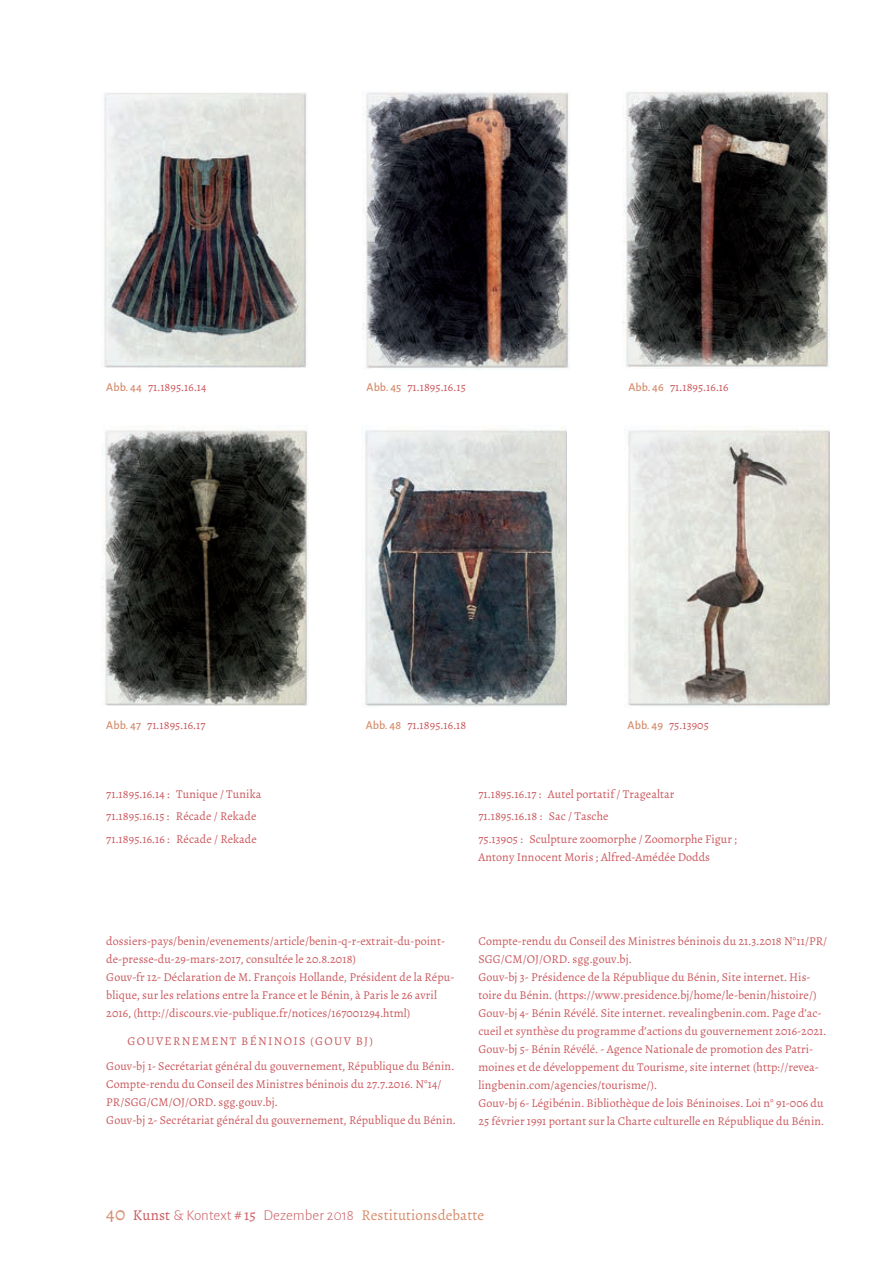
<style>
.page{position:relative;width:893px;height:1263px;background:#fff}
.page>*{position:absolute;margin:0;border:0;box-sizing:border-box;transform-origin:0 0}
.t1{font:300 15px "Alegreya Sans";letter-spacing:.005em;color:#ca585d}
.t2{font:12px/18px "Alegreya";letter-spacing:.005em;color:#ca585d}
.t3{font:12px "Alegreya SC";letter-spacing:.11em;color:#ca585d}
.s1{font-family:"Alegreya Sans";font-weight:500;color:#d68d6d}
.s2{font-family:"Alegreya";font-weight:400;font-size:19.5px;color:#d68d6d}
.s3{font-family:"Alegreya";font-weight:400}
.s4{font-family:"Alegreya";font-weight:400;color:#d68d6d}
</style>
<div class="page">
<img style="left:104px;top:93px;width:204px;height:275px">
<img style="left:365px;top:427px;width:202px;height:280px">
<img style="left:628px;top:430px;width:201px;height:277px">
<img style="left:101px;top:426px;width:208px;height:280px">
<img style="left:362px;top:92px;width:208px;height:277px">
<img style="left:622px;top:90px;width:208px;height:277px">
<p class="t2" style="left:106px;top:378px;width:102px"><span class="s1">Abb. 44</span> 71.1895.16.14</p>
<p class="t2" style="left:367px;top:378px;width:101px"><span class="s1">Abb. 45</span> 71.1895.16.15</p>
<p class="t2" style="left:628px;top:378px;width:102px"><span class="s1">Abb. 46</span> 71.1895.16.16</p>
<p class="t2" style="left:106px;top:716px;width:101px"><span class="s1">Abb. 47</span> 71.1895.16.17</p>
<p class="t2" style="left:106px;top:783px;width:157px;line-height:22.5px">71.1895.16.14 : Tunique / Tunika<br>71.1895.16.15 : Récade / Rekade<br>71.1895.16.16 : Récade / Rekade</p>
<p class="t2" style="left:366px;top:716px;width:102px"><span class="s1">Abb. 48</span> 71.1895.16.18</p>
<p class="t2" style="left:628px;top:716px;width:83px"><span class="s1">Abb. 49</span> 75.13905</p>
<p class="t2" style="left:478px;top:783px;width:260px;line-height:22.5px">71.1895.16.17 : Autel portatif / Tragealtar<br>71.1895.16.18 : Sac / Tasche<br>75.13905 : Sculpture zoomorphe / Zoomorphe Figur ;</p>
<p class="t2" style="left:478px;top:848px;width:233px">Antony Innocent Moris ; Alfred-Amédée Dodds</p>
<p class="t2" style="left:106px;top:932px;width:349px">dossiers-pays/benin/evenements/article/benin-q-r-extrait-du-point&shy;de-presse-du-29-mars-2017, consultée le 20.8.2018)<br>Gouv-fr 12- Déclaration de M. François Hollande, Président de la Répu&shy;blique, sur les relations entre la France et le Bénin, à Paris le 26 avril 2016, (http://discours.vie-publique.fr/notices/167001294.html)</p>
<p class="t3" style="left:128px;top:1034px;width:247px">GOUVERNEMENT BÉNINOIS (GOUV BJ)</p>
<p class="t2" style="left:106px;top:1057px;width:351px">Gouv-bj 1- Secrétariat général du gouvernement, République du Bénin.<br>Compte-rendu du Conseil des Ministres béninois du 27.7.2016. N°14/ PR/SGG/CM/OJ/ORD. sgg.gouv.bj.<br>Gouv-bj 2- Secrétariat général du gouvernement, République du Bénin.</p>
<p class="t2" style="left:478px;top:932px;width:350px">Compte-rendu du Conseil des Ministres béninois du 21.3.2018 N°11/PR/ SGG/CM/OJ/ORD. sgg.gouv.bj.<br>Gouv-bj 3- Présidence de la République du Bénin, Site internet. His&shy;toire du Bénin. (https://www.presidence.bj/home/le-benin/histoire/)<br>Gouv-bj 4- Bénin Révélé. Site internet. revealingbenin.com. Page d’ac&shy;cueil et synthèse du programme d’actions du gouvernement 2016-2021.<br>Gouv-bj 5- Bénin Révélé. - Agence Nationale de promotion des Patri&shy;moines et de développement du Tourisme, site internet (http://revea&shy;lingbenin.com/agencies/tourisme/).<br>Gouv-bj 6- Légibénin. Bibliothèque de lois Béninoises. Loi n° 91-006 du 25 février 1991 portant sur la Charte culturelle en République du Bénin.</p>
<p class="t1" style="left:106px;top:1207px;width:379px"><span class="s2">40</span> <span class="s3">Kunst</span> &amp; Kontext <span class="s3"># 15</span> Dezember 2018 <span class="s4">Restitutionsdebatte</span></p>
</div>
